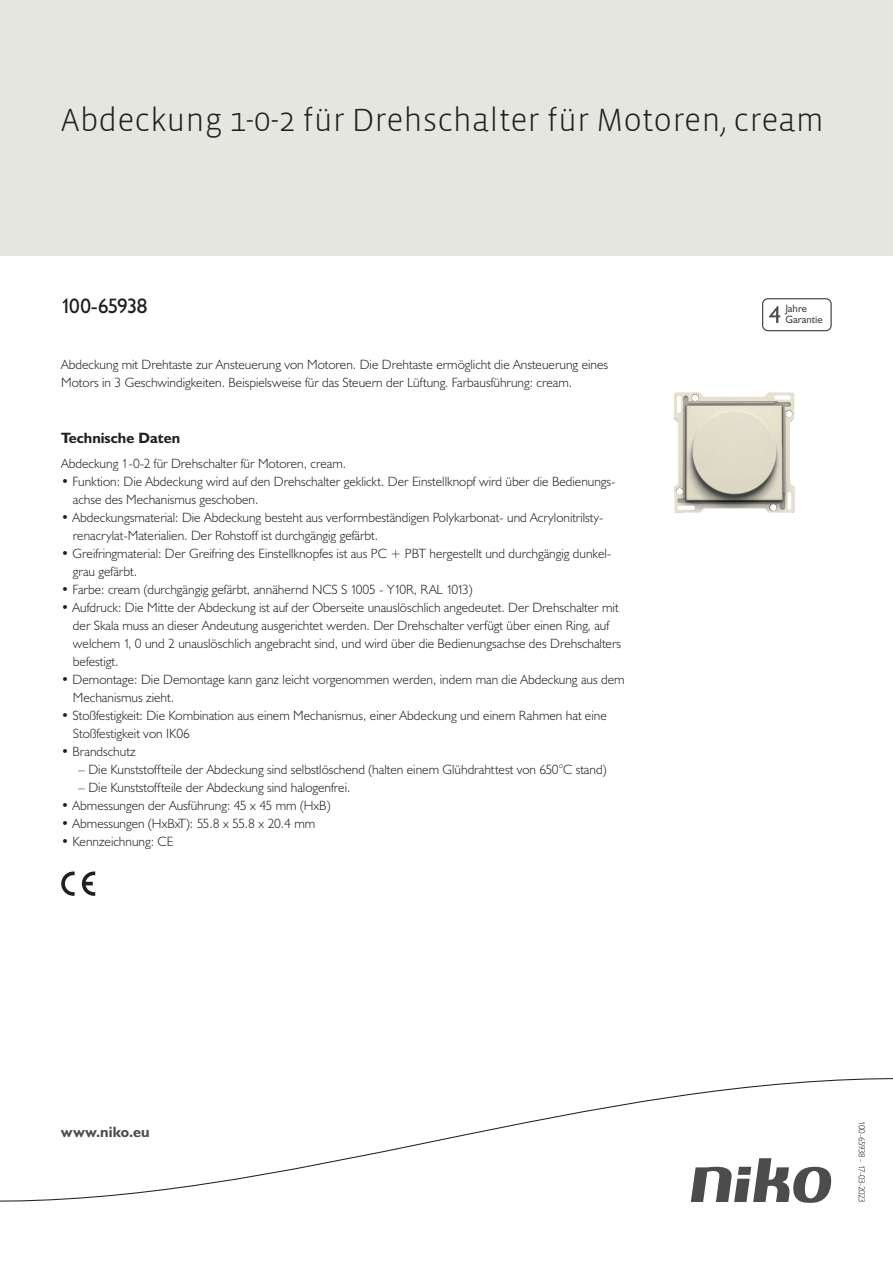
<style>
.page{position:relative;width:893px;height:1263px;background:#fff}
.page>*{position:absolute;margin:0;border:0;box-sizing:border-box;transform-origin:0 0}
.Title_datasheets{font:300 33px "Vista Sans";color:#231f20}
.Article_number{font:21px "Humanist 521 BT";letter-spacing:-.045em;color:#231f20}
.Titles_parts{font:700 15px "Humanist 521 BT";color:#231f20}
.titel_afbeelding{font:700 15px "Humanist 521 BT";letter-spacing:.005em;color:#4b4c4d}
.USP_Bullets{font:300 13.5px/18px "Humanist 521 BT";color:#231f20}
.Platte_tekst_CAB{font:300 13.5px/18px "Humanist 521 BT";color:#231f20}
.USP_Bullets_level_2{font:300 13.5px "Humanist 521 BT";color:#231f20}
.t1{font:10.8px/10.8px "Humanist 521 BT";color:#4b4c4d}
.Revision{font:300 9px "Humanist 521 BT";letter-spacing:-.06em;color:#231f20}
</style>
<div class="page">
<div style="left:0;top:0;width:893px;height:255px;background:#e6e6e0"></div>
<svg style="left:82px;top:871px;width:13px;height:25px"></svg>
<svg style="left:61px;top:871px;width:14px;height:25px"></svg>
<svg style="left:762px;top:298px;width:70px;height:33px"></svg>
<svg style="left:0;top:1078px;width:893px;height:125px"></svg>
<img style="left:674px;top:392px;width:121px;height:121px">
<p class="Title_datasheets" style="left:61px;top:100px;width:764px">Abdeckung 1-0-2 für Drehschalter für Motoren, cream</p>
<p class="Article_number" style="left:61px;top:293px;width:88px">100-65938</p>
<p class="t1" style="left:785px;top:303px;width:39px">Jahre<br>Garantie</p>
<p class="Platte_tekst_CAB" style="left:61px;top:355px;width:548px">Abdeckung mit Drehtaste zur Ansteuerung von Motoren. Die Drehtaste ermöglicht die Ansteuerung eines<br>Motors in 3 Geschwindigkeiten. Beispielsweise für das Steuern der Lüftung. Farbausführung: cream.</p>
<p class="Titles_parts" style="left:61px;top:429px;width:120px">Technische Daten</p>
<p class="Platte_tekst_CAB" style="left:61px;top:454px;width:286px">Abdeckung 1-0-2 für Drehschalter für Motoren, cream.</p>
<p class="USP_Bullets" style="left:73px;top:472px;width:544px;text-indent:-12px">• Funktion: Die Abdeckung wird auf den Drehschalter geklickt. Der Einstellknopf wird über die Bedienungs&shy;achse des Mechanismus geschoben.</p>
<p class="USP_Bullets" style="left:73px;top:508px;width:532px;text-indent:-12px">• Abdeckungsmaterial: Die Abdeckung besteht aus verformbeständigen Polykarbonat- und Acrylonitrilsty&shy;renacrylat-Materialien. Der Rohstoff ist durchgängig gefärbt.</p>
<p class="USP_Bullets" style="left:73px;top:544px;width:540px;text-indent:-12px">• Greifringmaterial: Der Greifring des Einstellknopfes ist aus PC + PBT hergestellt und durchgängig dunkel&shy;grau gefärbt.</p>
<p class="USP_Bullets" style="left:61px;top:580px;width:413px">• Farbe: cream (durchgängig gefärbt, annähernd NCS S 1005 - Y10R, RAL 1013)</p>
<p class="USP_Bullets" style="left:73px;top:598px;width:550px;text-indent:-12px">• Aufdruck: Die Mitte der Abdeckung ist auf der Oberseite unauslöschlich angedeutet. Der Drehschalter mit der Skala muss an dieser Andeutung ausgerichtet werden. Der Drehschalter verfügt über einen Ring, auf welchem 1, 0 und 2 unauslöschlich angebracht sind, und wird über die Bedienungsachse des Drehschalters befestigt.</p>
<p class="USP_Bullets" style="left:73px;top:670px;width:553px;text-indent:-12px">• Demontage: Die Demontage kann ganz leicht vorgenommen werden, indem man die Abdeckung aus dem<br>Mechanismus zieht.</p>
<p class="USP_Bullets" style="left:73px;top:706px;width:535px;text-indent:-12px">• Stoßfestigkeit: Die Kombination aus einem Mechanismus, einer Abdeckung und einem Rahmen hat eine<br>Stoßfestigkeit von IK06</p>
<p class="USP_Bullets" style="left:61px;top:742px;width:76px">• Brandschutz</p>
<p class="USP_Bullets_level_2" style="left:78px;top:761px;width:530px">– Die Kunststoffteile der Abdeckung sind selbstlöschend (halten einem Glühdrahttest von 650°C stand)</p>
<p class="USP_Bullets_level_2" style="left:78px;top:779px;width:274px">– Die Kunststoffteile der Abdeckung sind halogenfrei.</p>
<p class="USP_Bullets" style="left:61px;top:796px;width:271px">• Abmessungen der Ausführung: 45 x 45 mm (HxB)</p>
<p class="USP_Bullets" style="left:61px;top:814px;width:256px">• Abmessungen (HxBxT): 55.8 x 55.8 x 20.4 mm</p>
<p class="USP_Bullets" style="left:61px;top:832px;width:114px">• Kennzeichnung: CE</p>
<p class="titel_afbeelding" style="left:61px;top:1122px;width:90px">www.niko.eu</p>
<p class="Revision" style="left:868px;top:1121px;width:83px;rotate:90deg">100-65938 - 17-03-2023</p>
</div>
